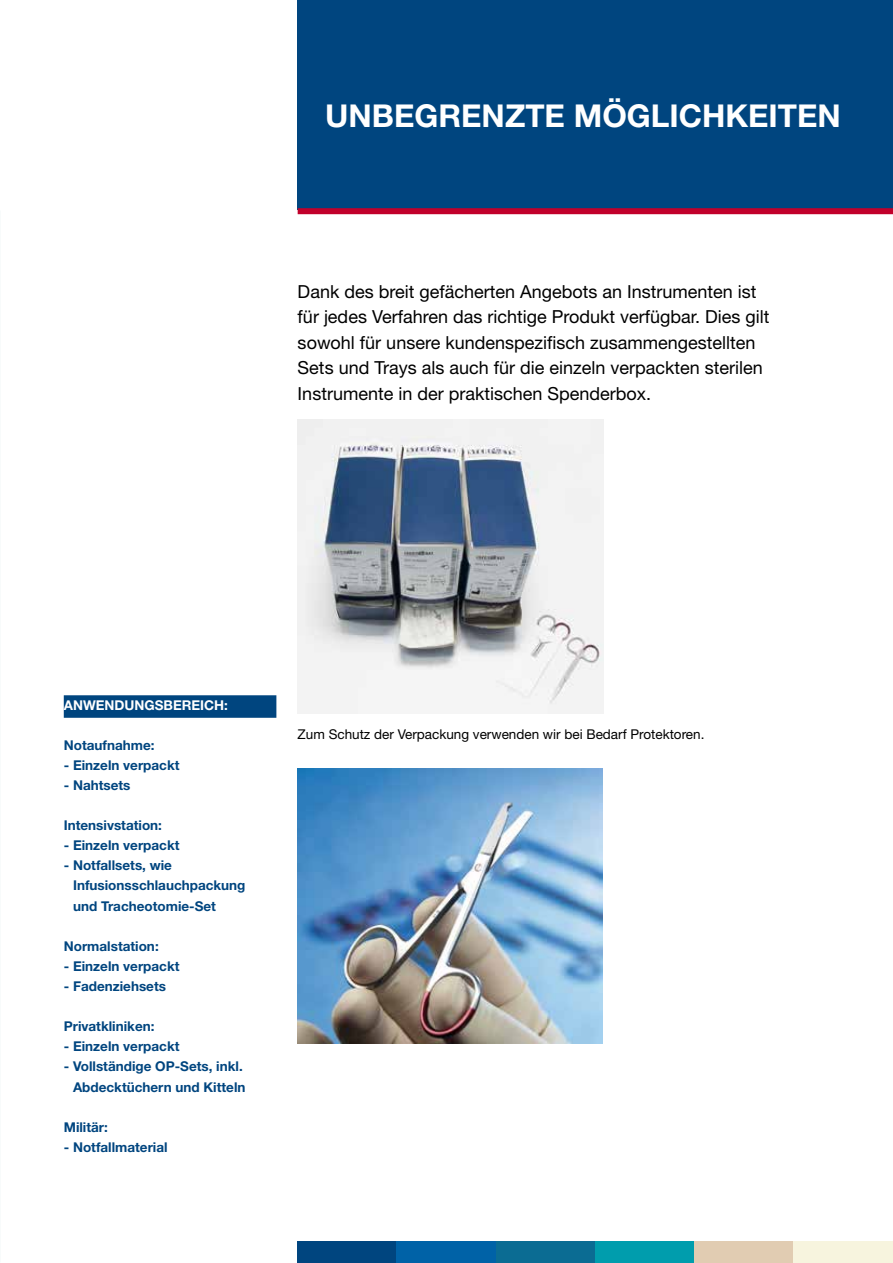
<style>
.page{position:relative;width:893px;height:1263px;background:#fff}
.page>*{position:absolute;margin:0;border:0;box-sizing:border-box;transform-origin:0 0}
.t1{font:700 31.5px "Helvetica Neue LT Std";color:#fff}
.t2{font:18px/25.5px "Helvetica Neue LT Std";color:#000}
.t3{font:700 13.5px/20.1px "Helvetica Neue LT Std";color:#00457f}
.t4{font:13.5px "Helvetica Neue LT Std";color:#000}
.t5{font:700 13.5px "Helvetica Neue LT Std";color:#fff}
</style>
<div class="page">
<div style="left:298px;top:1242px;width:99px;height:21px;background:#00457f"></div>
<div style="left:397px;top:1242px;width:99px;height:21px;background:#0062a7"></div>
<div style="left:496px;top:1242px;width:99px;height:21px;background:#0b6c93"></div>
<div style="left:595px;top:1242px;width:99px;height:21px;background:#009dad"></div>
<div style="left:694px;top:1242px;width:100px;height:21px;background:#e1ccb2"></div>
<div style="left:794px;top:1242px;width:99px;height:21px;background:#f7f4de"></div>
<div style="left:298px;top:0;width:595px;height:210px;background:#00457f"></div>
<div style="left:298px;top:208px;width:595px;height:6px;background:#c1002b"></div>
<div style="left:64px;top:695px;width:212px;height:23px;background:#00457f"></div>
<img style="left:298px;top:420px;width:306px;height:294px">
<img style="left:297px;top:768px;width:306px;height:275px">
<h1 class="t1" style="left:325px;top:96px;width:517px">UNBEGRENZTE MÖGLICHKEITEN</h1>
<p class="t2" style="left:298px;top:278px;width:473px">Dank des breit gefächerten Angebots an Instrumenten ist für jedes Verfahren das richtige Produkt verfügbar. Dies gilt sowohl für unsere kundenspezifisch zusammengestellten Sets und Trays als auch für die einzeln verpackten sterilen Instrumente in der praktischen Spenderbox.</p>
<p class="t5" style="left:64px;top:696px;width:166px">ANWENDUNGSBEREICH:</p>
<p class="t3" style="left:64px;top:734px;width:92px">Notaufnahme:</p>
<p class="t3" style="left:64px;top:755px;width:117px">- Einzeln verpackt</p>
<p class="t3" style="left:64px;top:775px;width:68px">- Nahtsets</p>
<p class="t3" style="left:64px;top:815px;width:100px">Intensivstation:</p>
<p class="t3" style="left:64px;top:835px;width:117px">- Einzeln verpackt</p>
<p class="t3" style="left:73px;top:855px;width:174px;text-indent:-9px">- Notfallsets, wie<br>Infusionsschlauchpackung und Tracheotomie-Set</p>
<p class="t3" style="left:64px;top:936px;width:96px">Normalstation:</p>
<p class="t3" style="left:64px;top:956px;width:117px">- Einzeln verpackt</p>
<p class="t3" style="left:64px;top:976px;width:104px">- Fadenziehsets</p>
<p class="t3" style="left:64px;top:1016px;width:92px">Privatkliniken:</p>
<p class="t3" style="left:64px;top:1036px;width:117px">- Einzeln verpackt</p>
<p class="t3" style="left:64px;top:1056px;width:183px;text-align:right">- Vollständige OP-Sets, inkl.<br>Abdecktüchern und Kitteln</p>
<p class="t3" style="left:64px;top:1116px;width:46px">Militär:</p>
<p class="t3" style="left:64px;top:1137px;width:105px">- Notfallmaterial</p>
<p class="t4" style="left:298px;top:726px;width:408px">Zum Schutz der Verpackung verwenden wir bei Bedarf Protektoren.</p>
</div>
